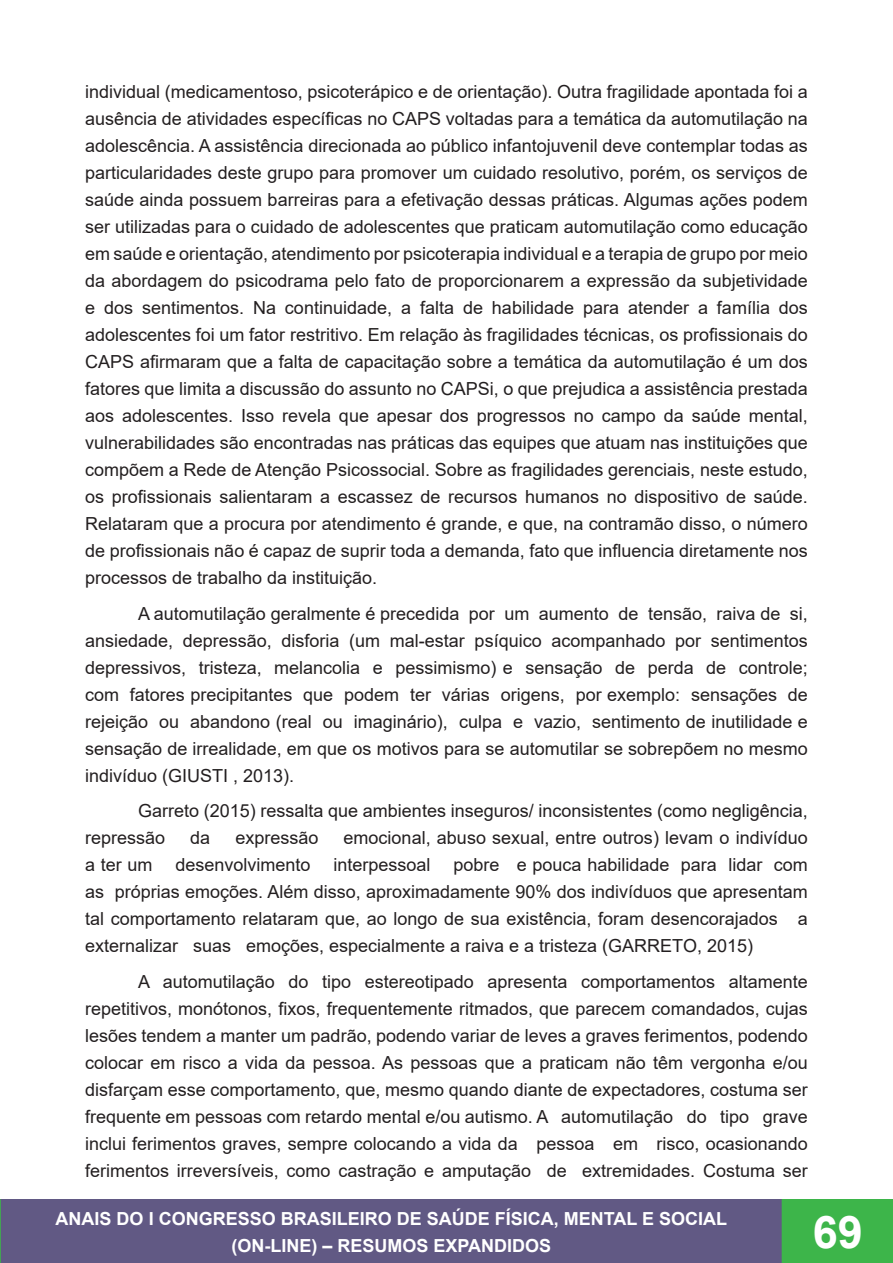
<style>
.page{position:relative;width:893px;height:1263px;background:#fff}
.page>*{position:absolute;margin:0;border:0;box-sizing:border-box;transform-origin:0 0}
.t1{font:700 45px "Arial";color:#fff}
.t2{font:18px/27px "Arial";color:#231f20;text-align:justify}
.t3{font:700 18px/27px "Arial";color:#fff;text-align:center}
</style>
<div class="page">
<div style="left:0;top:1200px;width:782px;height:63px;background:#615984"></div>
<div style="left:0;top:1199px;width:783px;height:64px;border:2px solid #615984"></div>
<svg style="left:0;top:1199px;width:1px;height:64px"></svg>
<div style="left:782px;top:1200px;width:111px;height:63px;background:#3db54a"></div>
<div style="left:782px;top:1199px;width:111px;height:64px;border:2px solid #3db54a"></div>
<p class="t2" style="left:85px;top:78px;width:724px">individual (medicamentoso, psicoterápico e de orientação). Outra fragilidade apontada foi a ausência de atividades específicas no CAPS voltadas para a temática da automutilação na adolescência. A assistência direcionada ao público infantojuvenil deve contemplar todas as particularidades deste grupo para promover um cuidado resolutivo, porém, os serviços de saúde ainda possuem barreiras para a efetivação dessas práticas. Algumas ações podem ser utilizadas para o cuidado de adolescentes que praticam automutilação como educação em saúde e orientação, atendimento por psicoterapia individual e a terapia de grupo por meio da abordagem do psicodrama pelo fato de proporcionarem a expressão da subjetividade e dos sentimentos. Na continuidade, a falta de habilidade para atender a família dos adolescentes foi um fator restritivo. Em relação às fragilidades técnicas, os profissionais do CAPS afirmaram que a falta de capacitação sobre a temática da automutilação é um dos fatores que limita a discussão do assunto no CAPSi, o que prejudica a assistência prestada aos adolescentes. Isso revela que apesar dos progressos no campo da saúde mental, vulnerabilidades são encontradas nas práticas das equipes que atuam nas instituições que compõem a Rede de Atenção Psicossocial. Sobre as fragilidades gerenciais, neste estudo, os profissionais salientaram a escassez de recursos humanos no dispositivo de saúde.<br>Relataram que a procura por atendimento é grande, e que, na contramão disso, o número de profissionais não é capaz de suprir toda a demanda, fato que influencia diretamente nos processos de trabalho da instituição.</p>
<p class="t2" style="left:85px;top:600px;width:724px;text-indent:53px">A automutilação geralmente é precedida por um aumento de tensão, raiva de si, ansiedade, depressão, disforia (um mal-estar psíquico acompanhado por sentimentos depressivos, tristeza, melancolia e pessimismo) e sensação de perda de controle; com fatores precipitantes que podem ter várias origens, por exemplo: sensações de rejeição ou abandono (real ou imaginário), culpa e vazio, sentimento de inutilidade e sensação de irrealidade, em que os motivos para se automutilar se sobrepõem no mesmo indivíduo (GIUSTI , 2013).</p>
<p class="t2" style="left:85px;top:797px;width:724px;text-indent:53px">Garreto (2015) ressalta que ambientes inseguros/ inconsistentes (como negligência, repressão</p>
<p class="t2" style="left:190px;top:824px;width:22px">da</p>
<p class="t2" style="left:235px;top:824px;width:85px">expressão</p>
<p class="t2" style="left:344px;top:824px;width:466px">emocional, abuso sexual, entre outros) levam o indivíduo</p>
<p class="t2" style="left:85px;top:851px;width:724px;text-indent:369px">pobre e pouca habilidade para lidar com as próprias emoções. Além disso, aproximadamente 90% dos indivíduos que apresentam tal comportamento relataram que, ao longo de sua existência, foram desencorajados a externalizar suas emoções, especialmente a raiva e a tristeza (GARRETO, 2015)</p>
<p class="t2" style="left:85px;top:968px;width:724px;text-indent:53px">A automutilação do tipo estereotipado apresenta comportamentos altamente repetitivos, monótonos, fixos, frequentemente ritmados, que parecem comandados, cujas lesões tendem a manter um padrão, podendo variar de leves a graves ferimentos, podendo colocar em risco a vida da pessoa. As pessoas que a praticam não têm vergonha e/ou disfarçam esse comportamento, que, mesmo quando diante de expectadores, costuma ser frequente em pessoas com retardo mental e/ou autismo. A automutilação do tipo grave inclui ferimentos graves, sempre colocando a vida da pessoa em risco, ocasionando ferimentos irreversíveis, como castração e amputação de extremidades. Costuma ser</p>
<p class="t2" style="left:85px;top:851px;width:69px">a ter um</p>
<p class="t2" style="left:176px;top:851px;width:137px">desenvolvimento</p>
<p class="t2" style="left:334px;top:851px;width:99px">interpessoal</p>
<p class="t3" style="left:56px;top:1205px;width:673px">ANAIS DO I CONGRESSO BRASILEIRO DE SAÚDE FÍSICA, MENTAL E SOCIAL (ON-LINE) – RESUMOS EXPANDIDOS</p>
<h1 class="t1" style="left:813px;top:1200px;width:52px">69</h1>
</div>
